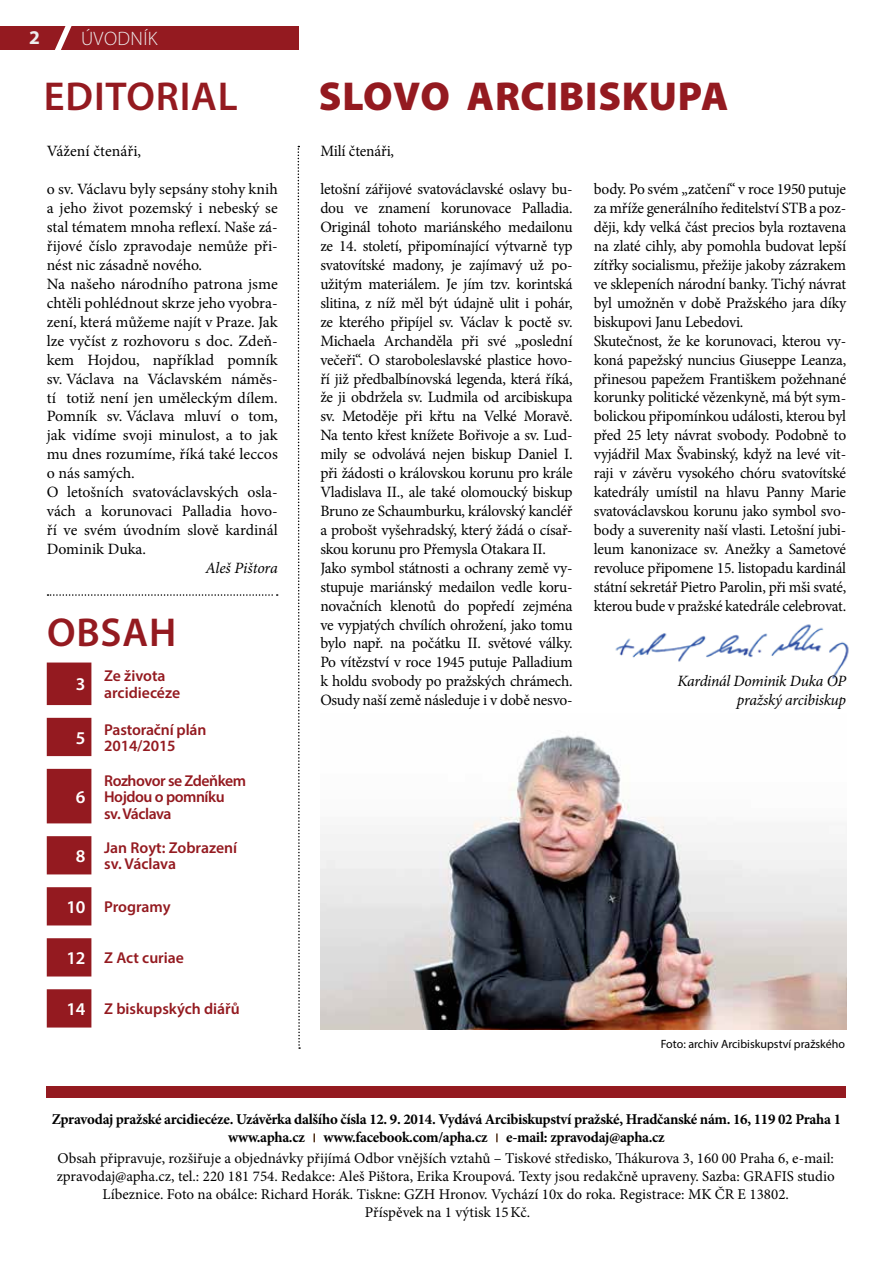
<style>
.page{position:relative;width:893px;height:1263px;background:#fff}
.page>*{position:absolute;margin:0;border:0;box-sizing:border-box;transform-origin:0 0}
.t1{font:900 40.5px "Myriad Pro";letter-spacing:.02em;color:#941a20}
.t2{font:600 40.5px "Myriad Pro";letter-spacing:.02em;color:#941a20}
.t3{font:300 19.5px "Myriad Pro";letter-spacing:.02em;color:#ededee}
.t4{font:700 19.5px "Myriad Pro";color:#ededee}
.t5{font:600 18px "Myriad Pro";color:#fff}
.t6{font:15.75px/18.9px "Minion Pro";letter-spacing:-.015em;color:#000}
.t7{font:600 15.75px/16.5px "Myriad Pro";letter-spacing:-.01em;color:#941a20}
.t8{font:italic 15.75px/18.9px "Minion Pro";letter-spacing:-.02em;color:#000;text-align:right}
.t9{font:600 15.75px/16.5px "Myriad Pro";letter-spacing:-.03em;color:#941a20}
.t10{font:15.75px "Minion Pro";letter-spacing:.005em;color:#000}
.t11{font:15px/18px "Minion Pro";color:#000;text-align:center}
.t12{font:700 15px/18px "Minion Pro";letter-spacing:-.02em;color:#000;text-align:center}
.t13{font:12px "Myriad Pro";color:#000}
.s1{font-size:18px;color:#fff}
</style>
<div class="page">
<img style="left:615px;top:624px;width:234px;height:55px">
<svg style="left:313px;top:1133px;width:2px;height:9px"></svg>
<svg style="left:496px;top:1133px;width:2px;height:9px"></svg>
<div style="left:47px;top:1086px;width:799px;height:11px;background:#941a20"></div>
<div style="left:0;top:26px;width:299px;height:24px;background:#941a20"></div>
<svg style="left:55px;top:26px;width:17px;height:24px"></svg>
<svg style="left:297px;top:146px;width:4px;height:903px"></svg>
<img style="left:320px;top:735px;width:526px;height:295px">
<svg style="left:48px;top:594px;width:230px;height:2px"></svg>
<svg style="left:47px;top:662px;width:44px;height:365px"></svg>
<p class="t4" style="left:29px;top:25px;width:12px">2</p>
<p class="t3" style="left:81px;top:27px;width:78px">ÚVODNÍK</p>
<h1 class="t2" style="left:44px;top:70px;width:195px">EDITORIAL</h1>
<h1 class="t1" style="left:319px;top:69px;width:411px">SLOVO ARCIBISKUPA</h1>
<p class="t6" style="left:320px;top:142px;width:75px">Milí čtenáři,</p>
<p class="t6" style="left:320px;top:180px;width:254px">letošní zářijové svatováclavské oslavy bu&shy;dou ve znamení korunovace Palladia.<br>Originál tohoto mariánského medailonu ze 14. století, připomínající výtvarně typ svatovítské madony, je zajímavý už po&shy;užitým materiálem. Je jím tzv. korintská slitina, z níž měl být údajně ulit i pohár, ze kterého připíjel sv. Václav k poctě sv.<br>Michaela Archanděla při své „poslední večeři“. O staroboleslavské plastice hovo&shy;ří již předbalbínovská legenda, která říká, že ji obdržela sv. Ludmila od arcibiskupa sv. Metoděje při křtu na Velké Moravě.<br>Na tento křest knížete Bořivoje a sv. Lud&shy;mily se odvolává nejen biskup Daniel I. při žádosti o královskou korunu pro krále Vladislava II., ale také olomoucký biskup Bruno ze Schaumburku, královský kancléř a probošt vyšehradský, který žádá o císař&shy;skou korunu pro Přemysla Otakara II.<br>Jako symbol státnosti a ochrany země vy&shy;stupuje mariánský medailon vedle koru&shy;novačních klenotů do popředí zejména ve vypjatých chvílích ohrožení, jako tomu bylo např. na počátku II. světové války.<br>Po vítězství v roce 1945 putuje Palladium k holdu svobody po pražských chrámech.<br>Osudy naší země následuje i v době nesvo-</p>
<p class="t6" style="left:594px;top:180px;width:254px">body. Po svém „zatčení“ v roce 1950 putuje za mříže generálního ředitelství STB a poz&shy;ději, kdy velká část precios byla roztavena na zlaté cihly, aby pomohla budovat lepší zítřky socialismu, přežije jakoby zázrakem ve sklepeních národní banky. Tichý návrat byl umožněn v době Pražského jara díky biskupovi Janu Lebedovi.<br>Skutečnost, že ke korunovaci, kterou vy&shy;koná papežský nuncius Giuseppe Leanza, přinesou papežem Františkem požehnané korunky politické vězenkyně, má být sym&shy;bolickou připomínkou události, kterou byl před 25 lety návrat svobody. Podobně to vyjádřil Max Švabinský, když na levé vit&shy;raji v závěru vysokého chóru svatovítské katedrály umístil na hlavu Panny Marie svatováclavskou korunu jako symbol svo&shy;body a suverenity naší vlasti. Letošní jubi&shy;leum kanonizace sv. Anežky a Sametové revoluce připomene 15. listopadu kardinál státní sekretář Pietro Parolin, při mši svaté, kterou bude v pražské katedrále celebrovat.</p>
<p class="t10" style="left:47px;top:141px;width:96px">Vážení čtenáři,</p>
<p class="t6" style="left:47px;top:180px;width:233px">o sv. Václavu byly sepsány stohy knih a jeho život pozemský i nebeský se stal tématem mnoha reflexí. Naše zá&shy;řijové číslo zpravodaje nemůže při&shy;nést nic zásadně nového.<br>Na našeho národního patrona jsme chtěli pohlédnout skrze jeho vyobra&shy;zení, která můžeme najít v Praze. Jak lze vyčíst z rozhovoru s doc. Zdeň&shy;kem Hojdou, například pomník sv. Václava na Václavském náměs&shy;tí totiž není jen uměleckým dílem.<br>Pomník sv. Václava mluví o tom, jak vidíme svoji minulost, a to jak mu dnes rozumíme, říká také leccos o nás samých.<br>O letošních svatováclavských osla&shy;vách a korunovaci Palladia hovo&shy;ří ve svém úvodním slově kardinál<br>Dominik Duka.</p>
<p class="t8" style="left:205px;top:558px;width:74px">Aleš Pištora</p>
<h1 class="t2" style="left:47px;top:606px;width:131px">OBSAH</h1>
<p class="t5" style="left:76px;top:672px;width:11px">3</p>
<p class="t7" style="left:104px;top:667px;width:78px">Ze života arcidiecéze</p>
<p class="t5" style="left:76px;top:726px;width:11px">5</p>
<p class="t7" style="left:104px;top:721px;width:104px">Pastorační plán<br>2014/2015</p>
<p class="t5" style="left:76px;top:785px;width:11px">6</p>
<p class="t8" style="left:678px;top:672px;width:170px">Kardinál Dominik Duka OP pražský arcibiskup</p>
<p class="t9" style="left:104px;top:772px;width:144px">Rozhovor se Zdeňkem<br>Hojdou o pomníku<br>sv. Václava</p>
<p class="t5" style="left:76px;top:844px;width:11px">8</p>
<p class="t7" style="left:104px;top:839px;width:134px">Jan Royt: Zobrazení sv. Václava</p>
<p class="t7" style="left:67px;top:898px;width:105px"><span class="s1">10</span> Programy</p>
<p class="t7" style="left:67px;top:949px;width:119px"><span class="s1">12</span> Z Act curiae</p>
<p class="t7" style="left:67px;top:1000px;width:175px"><span class="s1">14</span> Z biskupských diářů</p>
<p class="t13" style="left:661px;top:1036px;width:186px">Foto: archiv Arcibiskupství pražského</p>
<p class="t12" style="left:52px;top:1110px;width:791px">Zpravodaj pražské arcidiecéze. Uzávěrka dalšího čísla 12. 9. 2014. Vydává Arcibiskupství pražské, Hradčanské nám. 16, 119 02 Praha 1 www.apha.cz www.facebook.com/apha.cz e-mail: zpravodaj@apha.cz</p>
<p class="t11" style="left:57px;top:1149px;width:780px">Obsah připravuje, rozšiřuje a objednávky přijímá Odbor vnějších vztahů – Tiskové středisko, Thákurova 3, 160 00 Praha 6, e-mail: zpravodaj@apha.cz, tel.: 220 181 754. Redakce: Aleš Pištora, Erika Kroupová. Texty jsou redakčně upraveny. Sazba: GRAFIS studio Líbeznice. Foto na obálce: Richard Horák. Tiskne: GZH Hronov. Vychází 10x do roka. Registrace: MK ČR E 13802.<br>Příspěvek na 1 výtisk 15Kč.</p>
</div>
